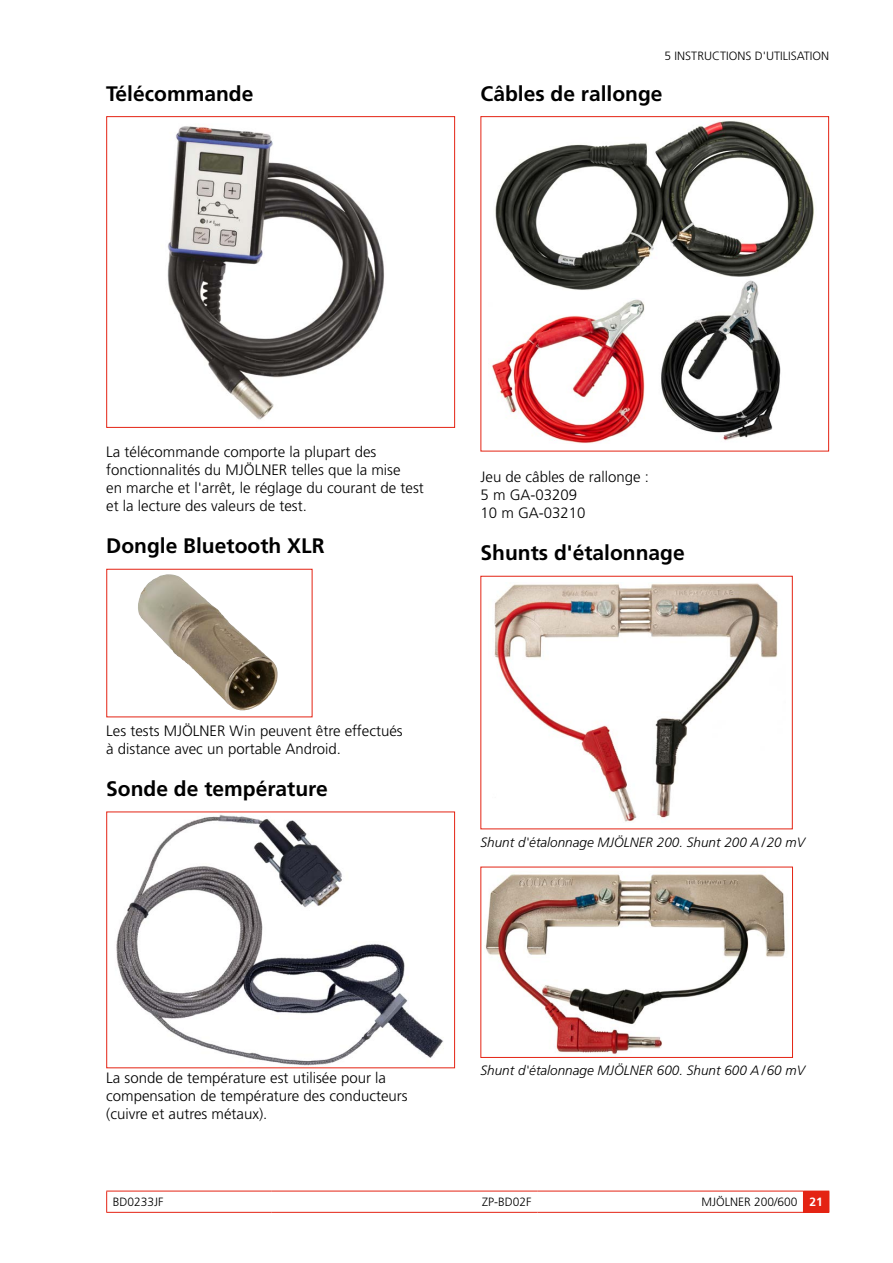
<style>
.page{position:relative;width:893px;height:1263px;background:#fff}
.page>*{position:absolute;margin:0;border:0;box-sizing:border-box;transform-origin:0 0}
.t1{font:700 21px "Frutiger LT Std";color:#000}
.t2{font:300 15px/18px "Frutiger LT Std";color:#000}
.t3{font:italic 300 13.5px "Frutiger LT Std";color:#000}
.t4{font:300 12px "Frutiger LT Std";color:#000}
.s1{font-weight:700;color:#fff}
</style>
<div class="page">
<svg style="left:106px;top:1192px;width:1px;height:20px"></svg>
<hr style="left:106px;top:1191px;width:166px;height:1px;background:#e42313">
<hr style="left:106px;top:1212px;width:166px;height:1px;background:#e42313">
<hr style="left:272px;top:1191px;width:266px;height:1px;background:#e42313">
<hr style="left:272px;top:1212px;width:266px;height:1px;background:#e42313">
<hr style="left:538px;top:1191px;width:265px;height:1px;background:#e42313">
<hr style="left:538px;top:1212px;width:265px;height:1px;background:#e42313">
<svg style="left:803px;top:1191px;width:27px;height:22px"></svg>
<img style="left:167px;top:126px;width:217px;height:294px">
<div style="left:106px;top:116px;width:349px;height:312px;border:1px solid #e42313"></div>
<img style="left:138px;top:574px;width:140px;height:137px">
<div style="left:106px;top:569px;width:207px;height:148px;border:1px solid #e42313"></div>
<img style="left:116px;top:815px;width:328px;height:251px">
<div style="left:106px;top:811px;width:349px;height:257px;border:1px solid #e42313"></div>
<img style="left:495px;top:121px;width:319px;height:169px">
<div style="left:480px;top:116px;width:349px;height:335px;border:1px solid #e42313"></div>
<img style="left:492px;top:299px;width:153px;height:145px">
<img style="left:655px;top:278px;width:132px;height:163px">
<img style="left:494px;top:583px;width:284px;height:239px">
<div style="left:480px;top:576px;width:313px;height:253px;border:1px solid #e42313"></div>
<img style="left:485px;top:874px;width:300px;height:182px">
<div style="left:480px;top:867px;width:313px;height:191px;border:1px solid #e42313"></div>
<h1 class="t1" style="left:106px;top:81px;width:149px">Télécommande</h1>
<p class="t4" style="left:665px;top:49px;width:20px">5 Instructi</p>
<p class="t4" style="left:729px;top:49px;width:44px">ons d'utilisati</p>
<p class="t4" style="left:812px;top:49px;width:16px">on</p>
<h1 class="t1" style="left:480px;top:81px;width:184px">Câbles de rallonge</h1>
<p class="t2" style="left:106px;top:443px;width:319px">La télécommande comporte la plupart des fonctionnalités du MJÖLNER telles que la mise<br>en marche et l'arrêt, le réglage du courant de test et la lecture des valeurs de test.</p>
<h1 class="t1" style="left:106px;top:534px;width:220px">Dongle Bluetooth XLR</h1>
<p class="t2" style="left:480px;top:468px;width:170px">Jeu de câbles de rallonge :<br>5 m GA-03209<br>10 m GA-03210</p>
<h1 class="t1" style="left:480px;top:541px;width:206px">Shunts d'étalonnage</h1>
<p class="t2" style="left:106px;top:722px;width:298px">Les tests MJÖLNER Win peuvent être effectués à distance avec un portable Android.</p>
<h1 class="t1" style="left:106px;top:776px;width:223px">Sonde de température</h1>
<p class="t3" style="left:480px;top:835px;width:326px">Shunt d'étalonnage MJÖLNER 200. Shunt 200 A/20 mV</p>
<p class="t2" style="left:106px;top:1069px;width:303px">La sonde de température est utilisée pour la compensation de température des conducteurs (cuivre et autres métaux).</p>
<p class="t3" style="left:480px;top:1062px;width:326px">Shunt d'étalonnage MJÖLNER 600. Shunt 600 A/60 mV</p>
<p class="t4" style="left:113px;top:1195px;width:52px">BD0233JF</p>
<p class="t4" style="left:482px;top:1195px;width:51px">ZP-BD02F</p>
<p class="t4" style="left:701px;top:1195px;width:123px">MJÖLNER 200/600 <span class="s1">21</span></p>
</div>
